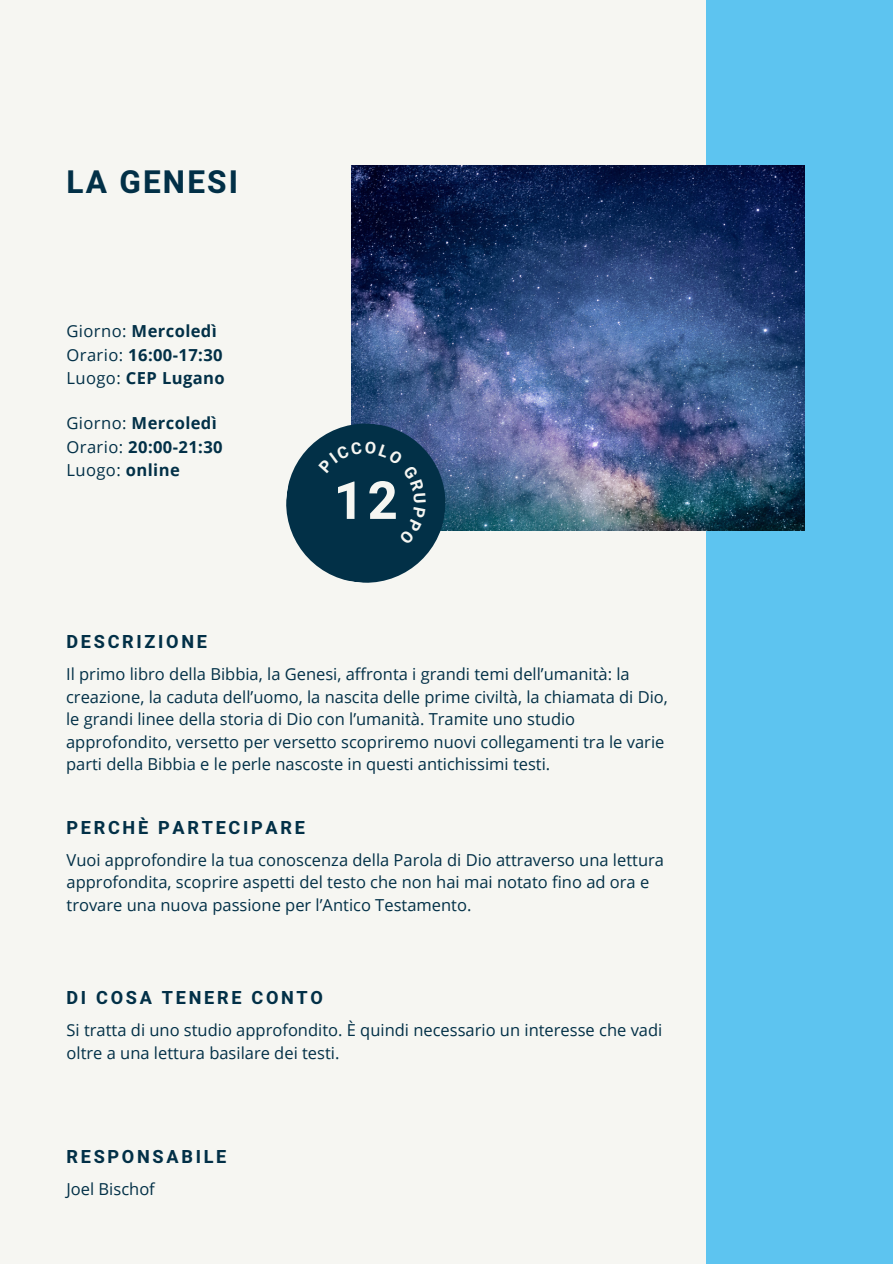
<style>
.page{position:relative;width:893px;height:1264px;background:#fff}
.page>*{position:absolute;margin:0;border:0;box-sizing:border-box;transform-origin:0 0}
.t1{font:700 52.5px "Heebo";color:#f6f6f2}
.t2{font:700 31.5px "Heebo";letter-spacing:.07em;color:#023047}
.t3{font:700 18px "Heebo";letter-spacing:.15em;color:#023047}
.t4{font:16.5px/22.5px "Open Sans";color:#023047}
.t5{font:700 16.5px "Open Sans";letter-spacing:.025em;color:#023047}
.s1{font-weight:400}
.s2{font-weight:700}
</style>
<div class="page">
<div style="left:0;top:0;width:892px;height:1263px;background:#f6f6f2"></div>
<div style="left:706px;top:0;width:186px;height:1263px;background:#5dc4f0"></div>
<img style="left:351px;top:166px;width:453px;height:364px">
<svg style="left:286px;top:419px;width:164px;height:164px"></svg>
<p class="t2" style="left:66px;top:160px;width:173px">LA GENESI</p>
<p class="t5" style="left:66px;top:319px;width:152px"><span class="s1">Giorno:</span> Mercoledì</p>
<p class="t5" style="left:66px;top:343px;width:158px"><span class="s1">Orario:</span> 16:00-17:30</p>
<p class="t5" style="left:66px;top:366px;width:160px"><span class="s1">Luogo:</span> CEP Lugano</p>
<p class="t5" style="left:66px;top:411px;width:152px"><span class="s1">Giorno:</span> Mercoledì</p>
<p class="t5" style="left:66px;top:435px;width:158px"><span class="s1">Orario:</span> 20:00-21:30</p>
<p class="t4" style="left:66px;top:458px;width:115px">Luogo: <span class="s2">online</span></p>
<p class="t3" style="left:66px;top:629px;width:142px">DESCRIZIONE</p>
<p class="t1" style="left:334px;top:464px;width:66px">12</p>
<p class="t4" style="left:66px;top:662px;width:603px">Il primo libro della Bibbia, la Genesi, affronta i grandi temi dell’umanità: la creazione, la caduta dell’uomo, la nascita delle prime civiltà, la chiamata di Dio, le grandi linee della storia di Dio con l’umanità. Tramite uno studio approfondito, versetto per versetto scopriremo nuovi collegamenti tra le varie parti della Bibbia e le perle nascoste in questi antichissimi testi.</p>
<p class="t3" style="left:66px;top:814px;width:240px">PERCHÈ PARTECIPARE</p>
<p class="t4" style="left:66px;top:847px;width:599px">Vuoi approfondire la tua conoscenza della Parola di Dio attraverso una lettura approfondita, scoprire aspetti del testo che non hai mai notato fino ad ora e trovare una nuova passione per l’Antico Testamento.</p>
<p class="t3" style="left:66px;top:985px;width:258px">DI COSA TENERE CONTO</p>
<p class="t4" style="left:66px;top:1018px;width:597px">Si tratta di uno studio approfondito. È quindi necessario un interesse che vadi oltre a una lettura basilare dei testi.</p>
<p class="t3" style="left:66px;top:1144px;width:161px">RESPONSABILE</p>
<p class="t4" style="left:66px;top:1177px;width:90px">Joel Bischof</p>
</div>
